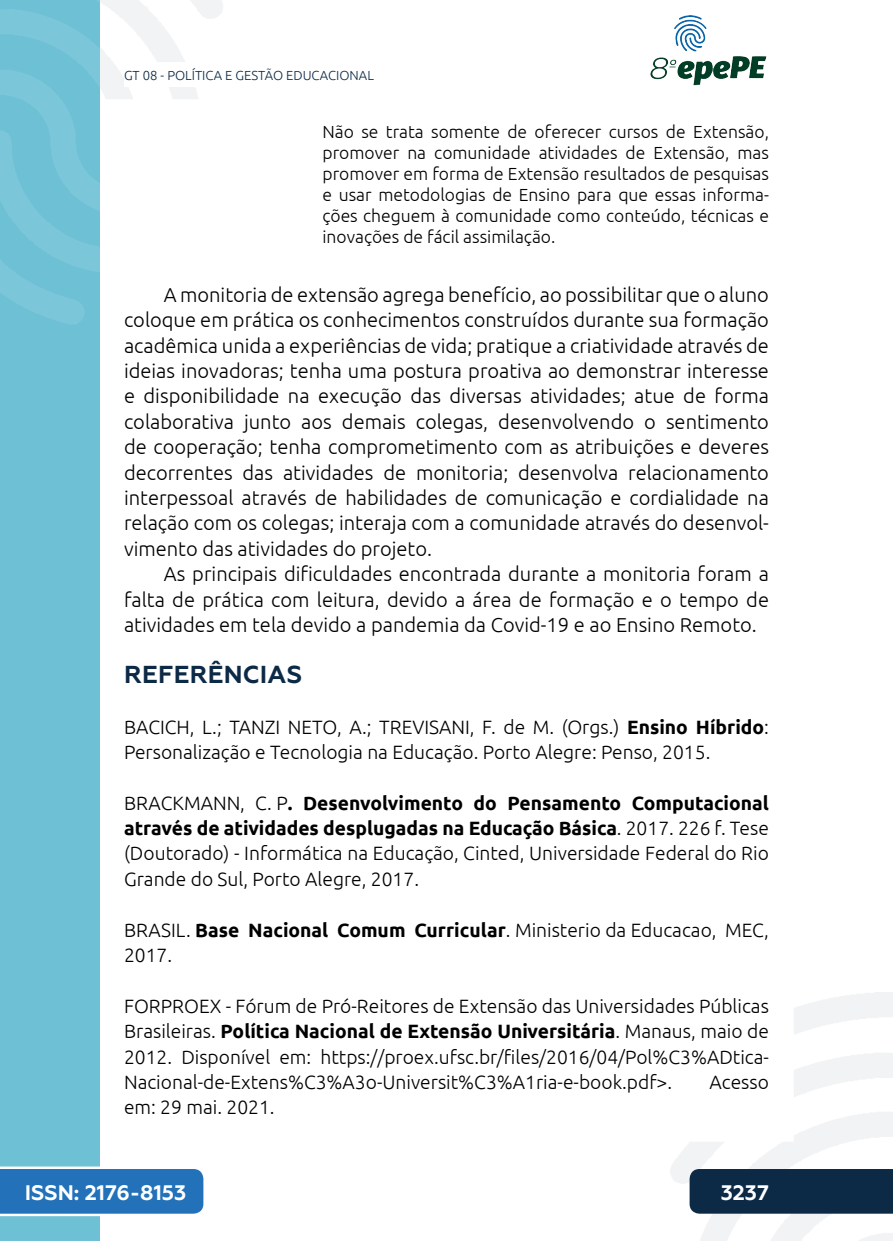
<style>
.page{position:relative;width:893px;height:1241px;background:#fff}
.page>*{position:absolute;margin:0;border:0;box-sizing:border-box;transform-origin:0 0}
._3_SUBTÍTULO{font:700 24.5px "Geometria";letter-spacing:.01em;color:#0c2a46}
.t1{font:700 21px "Geometria";color:#fff}
._5_CORPO{font:300 20.12px/25.4px "Ubuntu";color:#000;text-align:justify}
._11_REFERENCIAS{font:300 19.25px/25.4px "Ubuntu";color:#000}
._8_CITACAO{font:300 17.5px/21px "Ubuntu";color:#000;text-align:justify}
.t2{font:300 13.12px "Ubuntu";color:#0c2a46}
.s1{font-weight:700}
</style>
<div class="page">
<svg style="left:670px;top:992px;width:223px;height:248px"></svg>
<svg style="left:99px;top:0;width:124px;height:324px"></svg>
<img style="left:650px;top:15px;width:117px;height:71px">
<div style="left:0;top:0;width:99px;height:1240px;background:#6ec0d5"></div>
<svg style="left:0;top:0;width:99px;height:325px"></svg>
<svg style="left:0;top:1166px;width:203px;height:49px;background:#367dbf"></svg>
<div style="left:690px;top:1168px;width:203px;height:45px;background:#0c2a46"></div>
<div style="left:124px;top:62px;width:516px;height:25px;background:#fff"></div>
<p class="t2" style="left:124px;top:67px;width:251px">GT 08 - POLÍTICA E GESTÃO EDUCACIONAL</p>
<p class="_8_CITACAO" style="left:322px;top:120px;width:448px">Não se trata somente de oferecer cursos de Extensão, promover na comunidade atividades de Extensão, mas promover em forma de Extensão resultados de pesquisas e usar metodologias de Ensino para que essas informa&shy;ções cheguem à comunidade como conteúdo, técnicas e inovações de fácil assimilação.</p>
<p class="_5_CORPO" style="left:124px;top:281px;width:646px;text-indent:40px">A monitoria de extensão agrega benefício, ao possibilitar que o aluno coloque em prática os conhecimentos construídos durante sua formação acadêmica unida a experiências de vida; pratique a criatividade através de ideias inovadoras; tenha uma postura proativa ao demonstrar interesse e disponibilidade na execução das diversas atividades; atue de forma colaborativa junto aos demais colegas, desenvolvendo o sentimento de cooperação; tenha comprometimento com as atribuições e deveres decorrentes das atividades de monitoria; desenvolva relacionamento interpessoal através de habilidades de comunicação e cordialidade na relação com os colegas; interaja com a comunidade através do desenvol&shy;vimento das atividades do projeto.</p>
<p class="_5_CORPO" style="left:124px;top:560px;width:646px;text-indent:40px">As principais dificuldades encontrada durante a monitoria foram a falta de prática com leitura, devido a área de formação e o tempo de atividades em tela devido a pandemia da Covid-19 e ao Ensino Remoto.</p>
<p class="_3_SUBTÍTULO" style="left:124px;top:659px;width:179px">REFERÊNCIAS</p>
<p class="_11_REFERENCIAS" style="left:124px;top:713px;width:646px">BACICH, L.; TANZI NETO, A.; TREVISANI, F. de M. (Orgs.) <span class="s1">Ensino Híbrido</span>:<br>Personalização e Tecnologia na Educação. Porto Alegre: Penso, 2015.</p>
<p class="_11_REFERENCIAS" style="left:124px;top:789px;width:646px;text-align:justify">BRACKMANN, C. P<span class="s1">. Desenvolvimento do Pensamento Computacional através de atividades desplugadas na Educação Básica</span>. 2017. 226 f. Tese (Doutorado) - Informática na Educação, Cinted, Universidade Federal do Rio Grande do Sul, Porto Alegre, 2017.</p>
<p class="_11_REFERENCIAS" style="left:124px;top:916px;width:646px">BRASIL. <span class="s1">Base Nacional Comum Curricular</span>. Ministerio da Educacao, MEC,<br>2017.</p>
<p class="_11_REFERENCIAS" style="left:124px;top:992px;width:646px;text-align:justify">FORPROEX - Fórum de Pró-Reitores de Extensão das Universidades Públicas Brasileiras. <span class="s1">Política Nacional de Extensão Universitária</span>. Manaus, maio de 2012. Disponível em: https://proex.ufsc.br/files/2016/04/Pol%C3%ADtica-Nacional-de-Extens%C3%A3o-Universit%C3%A1ria-e-book.pdf&gt;.</p>
<p class="_11_REFERENCIAS" style="left:709px;top:1068px;width:61px">Acesso</p>
<p class="_11_REFERENCIAS" style="left:124px;top:1094px;width:152px">em: 29 mai. 2021.</p>
<p class="t1" style="left:25px;top:1179px;width:163px">ISSN: 2176-8153</p>
<p class="t1" style="left:721px;top:1179px;width:50px">3237</p>
</div>
